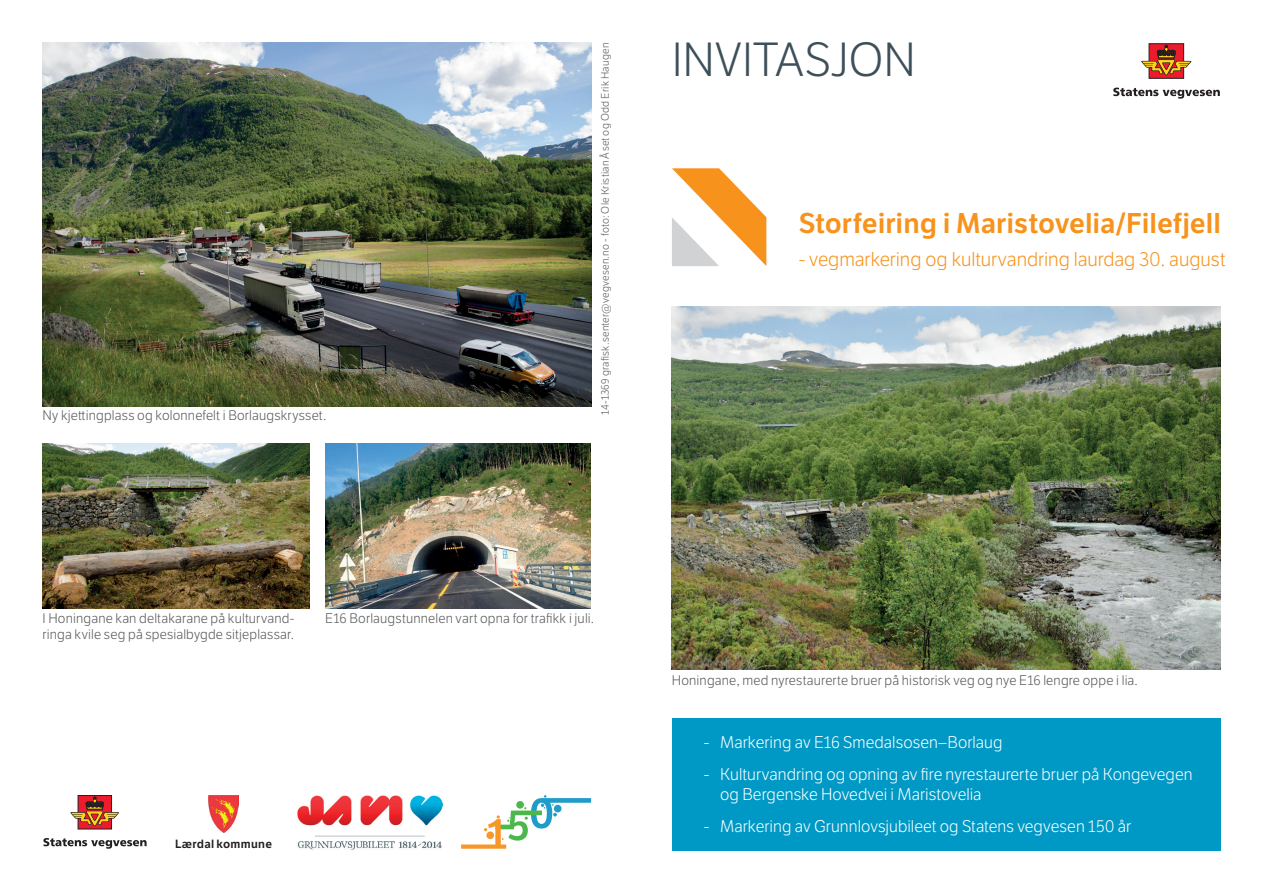
<style>
.page{position:relative;width:1263px;height:893px;background:#fff}
.page>*{position:absolute;margin:0;border:0;box-sizing:border-box;transform-origin:0 0}
.t1{font:300 46.5px "LFT Etica";color:#3d4f59}
.t2{font:600 27.75px "LFT Etica";color:#f7931d}
.t3{font:300 19.5px "LFT Etica";color:#f7931d}
.t4{font:300 16.5px/19.8px "LFT Etica";letter-spacing:.005em;color:#fff}
.t5{font:300 13.5px/16.2px "LFT Etica";letter-spacing:.015em;color:#57585a}
.t6{font:600 11.55px "LFT Etica";letter-spacing:.025em;color:#231f20}
.t7{font:300 10.5px "LFT Etica";letter-spacing:.025em;color:#57585a}
</style>
<div class="page">
<svg style="left:1113px;top:88px;width:107px;height:11px"></svg>
<div style="left:1149px;top:43px;width:35px;height:36px;background:#ee1b2c;border:1px solid #231f20"></div>
<svg style="left:1141px;top:44px;width:51px;height:32px"></svg>
<div style="left:672px;top:718px;width:548px;height:132px;background:#0099c6"></div>
<svg style="left:672px;top:168px;width:94px;height:98px"></svg>
<svg style="left:461px;top:795px;width:130px;height:54px"></svg>
<img style="left:672px;top:306px;width:548px;height:363px">
<img style="left:42px;top:443px;width:267px;height:165px">
<img style="left:43px;top:43px;width:548px;height:363px">
<img style="left:325px;top:443px;width:265px;height:165px">
<svg style="left:43px;top:838px;width:104px;height:11px"></svg>
<svg style="left:78px;top:795px;width:34px;height:34px"></svg>
<svg style="left:70px;top:796px;width:49px;height:31px"></svg>
<img style="left:209px;top:796px;width:29px;height:36px">
<img style="left:297px;top:795px;width:145px;height:55px">
<p class="t5" style="left:43px;top:408px;width:285px">Ny kjettingplass og kolonnefelt i Borlaugskrysset.</p>
<p class="t7" style="left:599px;top:415px;width:373px;rotate:-90deg">14-1369 grafisk.senter@vegvesen.no - foto: Ole Kristian Åset og Odd Erik Haugen</p>
<h1 class="t1" style="left:672px;top:34px;width:208px">invitasjon</h1>
<h2 class="t2" style="left:799px;top:206px;width:424px">Storfeiring i Maristovelia/Filefjell</h2>
<h3 class="t3" style="left:799px;top:248px;width:428px">- vegmarkering og kulturvandring laurdag 30. august</h3>
<p class="t5" style="left:43px;top:610px;width:253px">I Honingane kan deltakarane på kulturvand&shy;ringa kvile seg på spesialbygde sitjeplassar.</p>
<p class="t5" style="left:325px;top:611px;width:270px">E16 Borlaugstunnelen vart opna for trafikk i juli.</p>
<p class="t6" style="left:175px;top:836px;width:98px">Lærdal kommune</p>
<p class="t5" style="left:672px;top:673px;width:467px">Honingane, med nyrestaurerte bruer på historisk veg og nye E16 lengre oppe i lia.</p>
<p class="t4" style="left:704px;top:733px;width:300px">- Markering av E16 Smedalsosen–Borlaug</p>
<p class="t4" style="left:720px;top:765px;width:474px;text-indent:-16px">- Kulturvandring og opning av fire nyrestaurerte bruer på Kongevegen og Bergenske Hovedvei i Maristovelia</p>
<p class="t4" style="left:704px;top:817px;width:429px">- Markering av Grunnlovsjubileet og Statens vegvesen 150 år</p>
</div>
